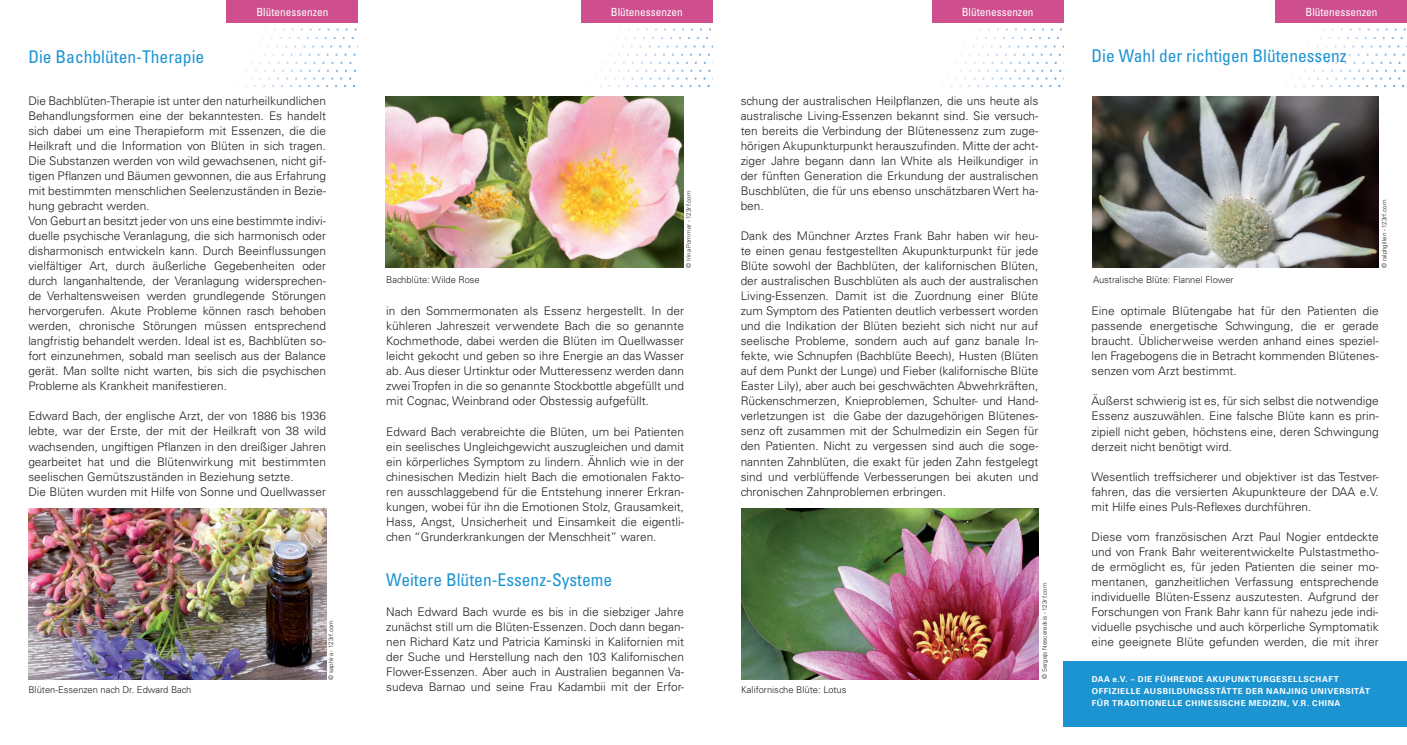
<style>
.page{position:relative;width:1407px;height:745px;background:#fff}
.page>*{position:absolute;margin:0;border:0;box-sizing:border-box;transform-origin:0 0}
.t1{font:condensed 17.5px "Univers LT Std";color:#1c94d2}
.t2{font:300 11.88px/15px "Univers LT Std";letter-spacing:-.005em;color:#231f20;text-align:justify}
.t3{font:condensed 11.25px "Univers LT Std";color:#fff}
.t4{font:300 9.38px "Univers LT Std";color:#231f20}
.t5{font:700 8.12px/11.9px "Univers LT Std";letter-spacing:.07em;color:#fff}
.t6{font:300 6.25px "Univers LT Std";color:#231f20}
</style>
<div class="page">
<svg style="left:1279px;top:22px;width:128px;height:65px"></svg>
<div style="left:1276px;top:0;width:131px;height:22px;background:#ce4e8e"></div>
<svg style="left:935px;top:22px;width:128px;height:65px"></svg>
<div style="left:932px;top:0;width:131px;height:22px;background:#ce4e8e"></div>
<svg style="left:585px;top:22px;width:127px;height:65px"></svg>
<div style="left:581px;top:0;width:131px;height:22px;background:#ce4e8e"></div>
<div style="left:227px;top:0;width:131px;height:22px;background:#ce4e8e"></div>
<svg style="left:230px;top:22px;width:128px;height:65px"></svg>
<img style="left:28px;top:508px;width:298px;height:171px">
<img style="left:386px;top:96px;width:297px;height:172px">
<img style="left:1092px;top:96px;width:286px;height:172px">
<img style="left:741px;top:508px;width:298px;height:171px">
<div style="left:1063px;top:660px;width:344px;height:66px;background:#1c94d2"></div>
<p class="t3" style="left:256px;top:5px;width:73px">Blütenessenzen</p>
<p class="t3" style="left:611px;top:5px;width:73px">Blütenessenzen</p>
<p class="t3" style="left:962px;top:5px;width:73px">Blütenessenzen</p>
<p class="t3" style="left:1305px;top:5px;width:73px">Blütenessenzen</p>
<h1 class="t1" style="left:28px;top:46px;width:177px">Die Bachblüten-Therapie</h1>
<p class="t2" style="left:28px;top:93px;width:299px;text-align:left">Die Bachblüten-Therapie ist unter den naturheilkundlichen Behandlungsformen eine der bekanntesten. Es handelt sich dabei um eine Therapieform mit Essenzen, die die Heilkraft und die Information von Blüten in sich tragen.<br>Die Substanzen werden von wild gewachsenen, nicht gif&shy;tigen Pflanzen und Bäumen gewonnen, die aus Erfahrung mit bestimmten menschlichen Seelenzuständen in Bezie&shy;hung gebracht werden.<br>Von Geburt an besitzt jeder von uns eine bestimmte indivi&shy;duelle psychische Veranlagung, die sich harmonisch oder disharmonisch entwickeln kann. Durch Beeinflussungen vielfältiger Art, durch äußerliche Gegebenheiten oder durch langanhaltende, der Veranlagung widersprechen&shy;de Verhaltensweisen werden grundlegende Störungen hervorgerufen. Akute Probleme können rasch behoben werden, chronische Störungen müssen entsprechend langfristig behandelt werden. Ideal ist es, Bachblüten so&shy;fort einzunehmen, sobald man seelisch aus der Balance gerät. Man sollte nicht warten, bis sich die psychischen Probleme als Krankheit manifestieren.</p>
<p class="t2" style="left:28px;top:408px;width:299px;text-align:left">Edward Bach, der englische Arzt, der von 1886 bis 1936 lebte, war der Erste, der mit der Heilkraft von 38 wild wachsenden, ungiftigen Pflanzen in den dreißiger Jahren gearbeitet hat und die Blütenwirkung mit bestimmten seelischen Gemütszuständen in Beziehung setzte.<br>Die Blüten wurden mit Hilfe von Sonne und Quellwasser</p>
<p class="t4" style="left:28px;top:683px;width:164px">Blüten-Essenzen nach Dr. Edward Bach</p>
<p class="t6" style="left:327px;top:679px;width:61px;rotate:-90deg">© saphira - 123rf.com</p>
<h1 class="t1" style="left:1091px;top:45px;width:257px">Die Wahl der richtigen Blütenessenz</h1>
<p class="t2" style="left:741px;top:93px;width:299px">schung der australischen Heilpflanzen, die uns heute als australische Living-Essenzen bekannt sind. Sie versuch&shy;ten bereits die Verbindung der Blütenessenz zum zuge&shy;hörigen Akupunkturpunkt herauszufinden. Mitte der acht&shy;ziger Jahre begann dann Ian White als Heilkundiger in der fünften Generation die Erkundung der australischen Buschblüten, die für uns ebenso unschätzbaren Wert ha&shy;ben.</p>
<p class="t2" style="left:741px;top:228px;width:299px">Dank des Münchner Arztes Frank Bahr haben wir heu&shy;te einen genau festgestellten Akupunkturpunkt für jede Blüte sowohl der Bachblüten, der kalifornischen Blüten, der australischen Buschblüten als auch der australischen Living-Essenzen. Damit ist die Zuordnung einer Blüte zum Symptom des Patienten deutlich verbessert worden und die Indikation der Blüten bezieht sich nicht nur auf seelische Probleme, sondern auch auf ganz banale In&shy;fekte, wie Schnupfen (Bachblüte Beech), Husten (Blüten auf dem Punkt der Lunge) und Fieber (kalifornische Blüte Easter Lily), aber auch bei geschwächten Abwehrkräften, Rückenschmerzen, Knieproblemen, Schulter- und Hand&shy;verletzungen ist die Gabe der dazugehörigen Blütenes&shy;senz oft zusammen mit der Schulmedizin ein Segen für den Patienten. Nicht zu vergessen sind auch die soge&shy;nannten Zahnblüten, die exakt für jeden Zahn festgelegt sind und verblüffende Verbesserungen bei akuten und chronischen Zahnproblemen erbringen.</p>
<p class="t6" style="left:685px;top:268px;width:78px;rotate:-90deg">© Irina Pommer - 123rf.com</p>
<p class="t6" style="left:1380px;top:268px;width:69px;rotate:-90deg">© ralphgillen - 123rf.com</p>
<p class="t4" style="left:386px;top:274px;width:95px">Bachblüte: Wilde Rose</p>
<p class="t4" style="left:1093px;top:274px;width:142px">Australische Blüte: Flannel Flower</p>
<p class="t2" style="left:386px;top:303px;width:299px">in den Sommermonaten als Essenz hergestellt. In der kühleren Jahreszeit verwendete Bach die so genannte Kochmethode, dabei werden die Blüten im Quellwasser leicht gekocht und geben so ihre Energie an das Wasser ab. Aus dieser Urtinktur oder Mutteressenz werden dann zwei Tropfen in die so genannte Stockbottle abgefüllt und mit Cognac, Weinbrand oder Obstessig aufgefüllt.</p>
<p class="t2" style="left:386px;top:423px;width:299px">Edward Bach verabreichte die Blüten, um bei Patienten ein seelisches Ungleichgewicht auszugleichen und damit ein körperliches Symptom zu lindern. Ähnlich wie in der chinesischen Medizin hielt Bach die emotionalen Fakto&shy;ren ausschlaggebend für die Entstehung innerer Erkran&shy;kungen, wobei für ihn die Emotionen Stolz, Grausamkeit, Hass, Angst, Unsicherheit und Einsamkeit die eigentli&shy;chen “Grunderkrankungen der Menschheit” waren.</p>
<h1 class="t1" style="left:386px;top:568px;width:227px">Weitere Blüten-Essenz-Systeme</h1>
<p class="t2" style="left:386px;top:603px;width:299px">Nach Edward Bach wurde es bis in die siebziger Jahre zunächst still um die Blüten-Essenzen. Doch dann began&shy;nen Richard Katz und Patricia Kaminski in Kalifornien mit der Suche und Herstellung nach den 103 Kalifornischen Flower-Essenzen. Aber auch in Australien begannen Va&shy;sudeva Barnao und seine Frau Kadambii mit der Erfor-</p>
<p class="t2" style="left:1091px;top:303px;width:289px">Eine optimale Blütengabe hat für den Patienten die passende energetische Schwingung, die er gerade braucht. Üblicherweise werden anhand eines speziel&shy;len Fragebogens die in Betracht kommenden Blütenes&shy;senzen vom Arzt bestimmt.</p>
<p class="t2" style="left:1091px;top:393px;width:289px">Äußerst schwierig ist es, für sich selbst die notwendige Essenz auszuwählen. Eine falsche Blüte kann es prin&shy;zipiell nicht geben, höchstens eine, deren Schwingung derzeit nicht benötigt wird.</p>
<p class="t2" style="left:1091px;top:468px;width:289px">Wesentlich treffsicherer und objektiver ist das Testver&shy;fahren, das die versierten Akupunkteure der DAA e.V. mit Hilfe eines Puls-Reflexes durchführen.</p>
<p class="t2" style="left:1091px;top:528px;width:289px">Diese vom französischen Arzt Paul Nogier entdeckte und von Frank Bahr weiterentwickelte Pulstastmetho&shy;de ermöglicht es, für jeden Patienten die seiner mo&shy;mentanen, ganzheitlichen Verfassung entsprechende individuelle Blüten-Essenz auszutesten. Aufgrund der Forschungen von Frank Bahr kann für nahezu jede indi&shy;viduelle psychische und auch körperliche Symptomatik eine geeignete Blüte gefunden werden, die mit ihrer</p>
<p class="t5" style="left:1092px;top:673px;width:280px">DAA e.V. – DIE FÜHRENDE AKUPUNKTURGESELLSCHAFT<br>OFFIZIELLE AUSBILDUNGSSTÄTTE DER NANJING UNIVERSITÄT<br>FÜR TRADITIONELLE CHINESISCHE MEDIZIN, V.R. CHINA</p>
<p class="t6" style="left:1041px;top:678px;width:98px;rotate:-90deg">© Sergejs Nescereckis - 123rf.com</p>
<p class="t4" style="left:741px;top:683px;width:107px">Kalifornische Blüte: Lotus</p>
</div>
